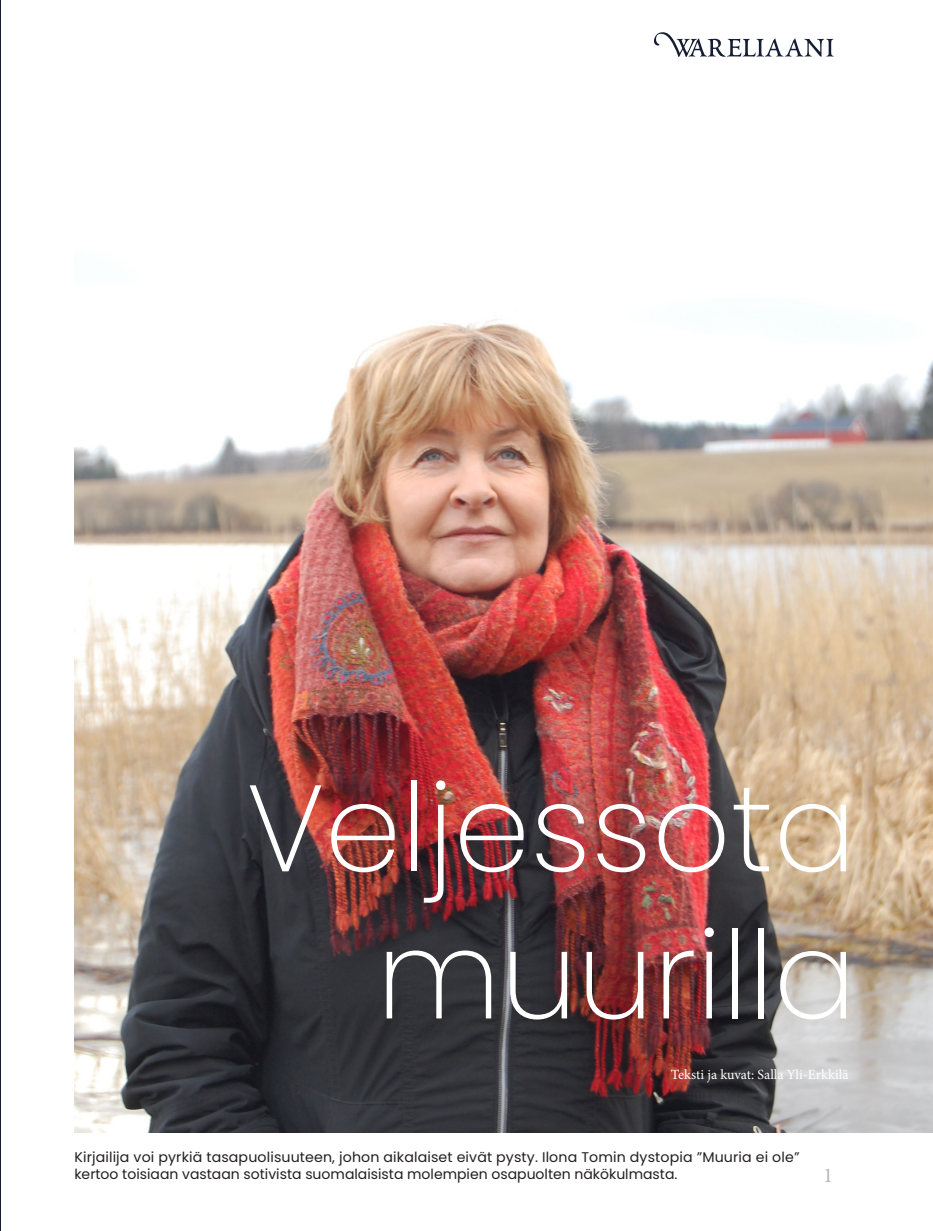
<style>
.page{position:relative;width:933px;height:1231px;background:#fff}
.page>*{position:absolute;margin:0;border:0;box-sizing:border-box;transform-origin:0 0}
.Otsikko{font:200 122.5px/147px "Poppins";color:#fff;text-align:right}
.t1{font:21px "Minion Pro";color:#b8b6be}
.kuvateksti{font:14px/16.8px "Poppins";letter-spacing:.01em;color:#231f20}
.Teksti-_ja_kuvakredi{font:14px "Minion Pro";color:#fff}
</style>
<div class="page">
<svg style="left:654px;top:32px;width:179px;height:25px"></svg>
<img style="left:74px;top:319px;width:859px;height:812px">
<hr style="left:0;top:0;width:1px;height:1230px;background:#141d33">
<p class="Otsikko" style="left:246px;top:755px;width:611px">Veljessota muurilla</p>
<p class="Teksti-_ja_kuvakredi" style="left:671px;top:1064px;width:179px">Teksti ja kuvat: Salla Yli-Erkkilä</p>
<p class="kuvateksti" style="left:74px;top:1148px;width:726px">Kirjailija voi pyrkiä tasapuolisuuteen, johon aikalaiset eivät pysty. Ilona Tomin dystopia ”Muuria ei ole” kertoo toisiaan vastaan sotivista suomalaisista molempien osapuolten näkökulmasta.</p>
<h2 class="t1" style="left:823px;top:1160px;width:12px">1</h2>
</div>
